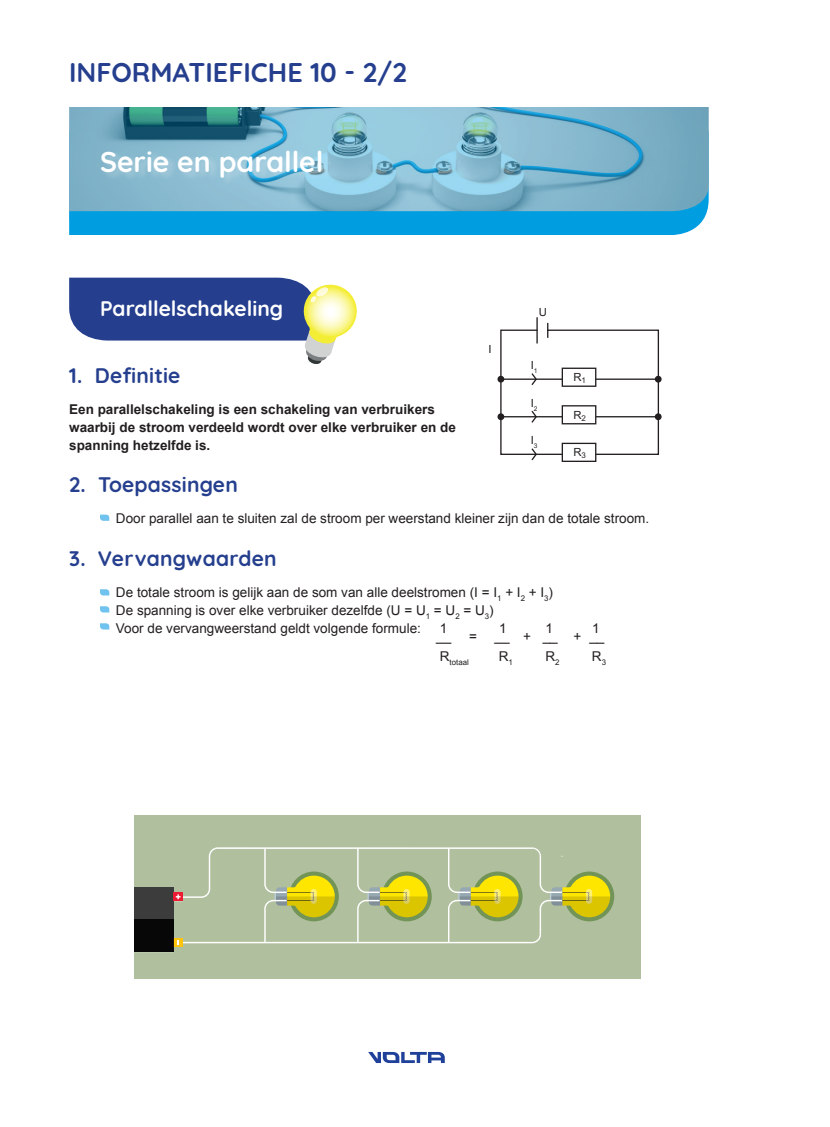
<style>
.page{position:relative;width:830px;height:1127px;background:#fff}
.page>*{position:absolute;margin:0;border:0;box-sizing:border-box;transform-origin:0 0}
.t1{font:700 28.5px "Quicksand";color:#fff}
.t2{font:700 27px "Quicksand";color:#253f8e}
.t3{font:700 21px "Quicksand";letter-spacing:.01em;color:#253f8e}
.t4{font:700 21px "Quicksand";color:#fff}
.t5{font:13.5px/18px "Arial";color:#231f20}
.t6{font:700 13.5px/18px "Arial";color:#231f20}
.t7{font:11.25px "Arial";color:#231f20}
.t8{font:7.8px "Arial";color:#231f20}
</style>
<div class="page">
<svg style="left:368px;top:1052px;width:76px;height:11px"></svg>
<div style="left:69px;top:220px;width:634px;height:15px;background:#009de0"></div>
<svg style="left:69px;top:107px;width:639px;height:113px;background:#6daec8"></svg>
<div style="left:101px;top:149px;width:231px;height:38px;background:#fff;opacity:.21"></div>
<div style="left:654px;top:376px;width:7px;height:7px;border:1px solid #231f20;border-radius:50%"></div>
<div style="left:497px;top:376px;width:7px;height:7px;border:1px solid #231f20;border-radius:50%"></div>
<div style="left:654px;top:413px;width:7px;height:7px;border:1px solid #231f20;border-radius:50%"></div>
<svg style="left:498px;top:317px;width:162px;height:145px"></svg>
<div style="left:497px;top:413px;width:7px;height:7px;border:1px solid #231f20;border-radius:50%"></div>
<div style="left:134px;top:815px;width:506px;height:164px;background:#b0bf9e"></div>
<svg style="left:173px;top:847px;width:368px;height:105px"></svg>
<svg style="left:448px;top:848px;width:70px;height:94px"></svg>
<div style="left:382px;top:871px;width:49px;height:50px;background:#739457;border-radius:50%"></div>
<svg style="left:357px;top:848px;width:70px;height:94px"></svg>
<svg style="left:289px;top:871px;width:50px;height:50px"></svg>
<svg style="left:264px;top:848px;width:70px;height:94px"></svg>
<div style="left:564px;top:871px;width:50px;height:50px;background:#739457;border-radius:50%"></div>
<div style="left:134px;top:887px;width:39px;height:65px;background:#3c3c3d"></div>
<svg style="left:173px;top:892px;width:10px;height:9px"></svg>
<svg style="left:173px;top:938px;width:10px;height:8px"></svg>
<div style="left:134px;top:919px;width:39px;height:33px;background:#080707"></div>
<svg style="left:176px;top:894px;width:4px;height:5px"></svg>
<svg style="left:532px;top:847px;width:78px;height:87px"></svg>
<svg style="left:100px;top:514px;width:9px;height:7px"></svg>
<svg style="left:100px;top:589px;width:9px;height:6px"></svg>
<svg style="left:100px;top:606px;width:9px;height:6px"></svg>
<svg style="left:100px;top:623px;width:9px;height:6px"></svg>
<svg style="left:69px;top:278px;width:288px;height:86px"></svg>
<h2 class="t2" style="left:69px;top:50px;width:339px">INFORMATIEFICHE 10 - 2/2</h2>
<h1 class="t1" style="left:100px;top:138px;width:225px">Serie en parallel</h1>
<h3 class="t4" style="left:100px;top:291px;width:184px">Parallelschakeling</h3>
<p class="t7" style="left:488px;top:342px;width:5px">I</p>
<p class="t7" style="left:538px;top:305px;width:10px">U</p>
<p class="t7" style="left:530px;top:359px;width:8px">I<sub>1</sub></p>
<p class="t7" style="left:530px;top:396px;width:8px">I<sub>2</sub></p>
<p class="t7" style="left:530px;top:434px;width:8px">I<sub>3</sub></p>
<h3 class="t3" style="left:69px;top:358px;width:113px">1. Definitie</h3>
<p class="t6" style="left:69px;top:400px;width:388px">Een parallelschakeling is een schakeling van verbruikers waarbij de stroom verdeeld wordt over elke verbruiker en de spanning hetzelfde is.</p>
<h3 class="t3" style="left:69px;top:467px;width:170px">2. Toepassingen</h3>
<p class="t5" style="left:116px;top:509px;width:534px">Door parallel aan te sluiten zal de stroom per weerstand kleiner zijn dan de totale stroom.</p>
<h3 class="t3" style="left:69px;top:541px;width:209px">3. Vervangwaarden</h3>
<p class="t5" style="left:116px;top:583px;width:438px">De totale stroom is gelijk aan de som van alle deelstromen (I = I<sub>1</sub> + I<sub>2</sub> + I<sub>3</sub>)<br>De spanning is over elke verbruiker dezelfde (U = U<sub>1</sub> = U<sub>2</sub> = U<sub>3</sub>)<br>Voor de vervangweerstand geldt volgende formule:</p>
<p class="t7" style="left:573px;top:371px;width:14px">R<sub>1</sub></p>
<p class="t7" style="left:573px;top:408px;width:14px">R<sub>2</sub></p>
<p class="t7" style="left:573px;top:446px;width:14px">R<sub>3</sub></p>
<p class="t5" style="left:440px;top:619px;width:9px">1</p>
<p class="t5" style="left:499px;top:619px;width:9px">1</p>
<p class="t5" style="left:545px;top:619px;width:9px">1</p>
<p class="t5" style="left:592px;top:619px;width:9px">1</p>
<p class="t5" style="left:436px;top:627px;width:17px">__</p>
<p class="t5" style="left:469px;top:627px;width:9px">=</p>
<p class="t5" style="left:494px;top:627px;width:111px">__ + __ + __</p>
<p class="t8" style="left:439px;top:657px;width:31px"><sup>R</sup>totaal</p>
<p class="t5" style="left:498px;top:647px;width:16px">R<sub>1</sub></p>
<p class="t5" style="left:545px;top:647px;width:16px">R<sub>2</sub></p>
<p class="t5" style="left:591px;top:647px;width:16px">R<sub>3</sub></p>
</div>
